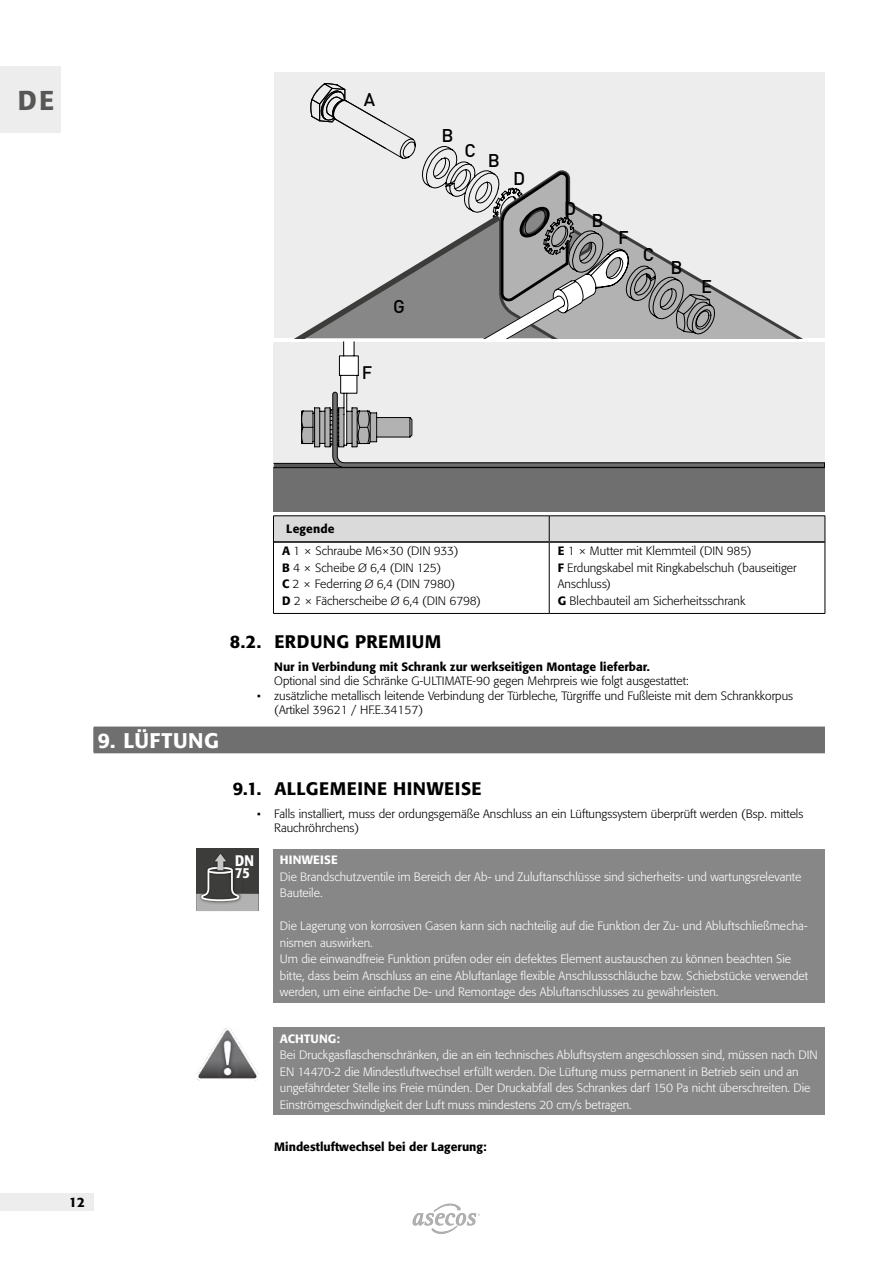
<style>
.page{position:relative;width:893px;height:1263px;background:#fff}
.page>*{position:absolute;margin:0;border:0;box-sizing:border-box;transform-origin:0 0}
.t1{font:500 27px "Formata Pro";color:#575756}
.t2{font:500 21px "Formata Pro";letter-spacing:.03em;color:#fff}
.t3{font:500 18.3px "DIN Pro";color:#000}
.t4{font:500 18px "Formata Pro";letter-spacing:.03em;color:#000}
.t5{font:500 18px "DIN Pro";color:#000}
.t6{font:500 condensed 15.15px/12px "Formata Pro";color:#fff}
.t7{font:500 13.5px "Formata Pro";color:#000}
.t8{font:300 12px/16.5px "Formata Pro";color:#fff}
.t9{font:300 12px/16.5px "Formata Pro";color:#000}
.t10{font:500 12px "Formata Pro";color:#000}
.t11{font:500 12px "Formata Pro";letter-spacing:.015em;color:#fff}
.s1{font-weight:500}
</style>
<div class="page">
<div style="left:0;top:1194px;width:94px;height:17px;background:#ededed"></div>
<svg style="left:413px;top:1204px;width:67px;height:29px"></svg>
<div style="left:0;top:67px;width:61px;height:66px;background:#ededed"></div>
<div style="left:94px;top:726px;width:731px;height:26px;background:#706f6f"></div>
<div style="left:94px;top:728px;width:731px;height:25px;background:#706f6f"></div>
<div style="left:274px;top:73px;width:550px;height:265px;background:#ededed"></div>
<div style="left:274px;top:468px;width:551px;height:44px;background:#706f6f"></div>
<hr style="left:274px;top:463px;width:551px;height:1px;background:#000">
<hr style="left:274px;top:467px;width:551px;height:1px;background:#000">
<svg style="left:281px;top:83px;width:544px;height:385px"></svg>
<hr style="left:273px;top:515px;width:276px;height:1px;background:#000">
<hr style="left:549px;top:515px;width:276px;height:1px;background:#000">
<div style="left:273px;top:516px;width:553px;height:26px;background:#dadada"></div>
<hr style="left:273px;top:542px;width:1px;height:71px;background:#000">
<hr style="left:549px;top:543px;width:1px;height:70px;background:#000">
<hr style="left:825px;top:542px;width:1px;height:71px;background:#000">
<hr style="left:273px;top:613px;width:276px;height:1px;background:#000">
<hr style="left:549px;top:613px;width:276px;height:1px;background:#000">
<hr style="left:274px;top:541px;width:275px;height:2px;background:#000">
<hr style="left:549px;top:541px;width:276px;height:2px;background:#000">
<div style="left:273px;top:848px;width:552px;height:154px;background:#878787"></div>
<div style="left:196px;top:848px;width:63px;height:63px;background:#3c3c3b"></div>
<svg style="left:196px;top:854px;width:63px;height:57px"></svg>
<div style="left:273px;top:1027px;width:552px;height:88px;background:#878787"></div>
<img style="left:196px;top:1028px;width:63px;height:52px">
<h1 class="t1" style="left:18px;top:83px;width:38px">DE</h1>
<h3 class="t3" style="left:364px;top:87px;width:13px">A</h3>
<h3 class="t3" style="left:442px;top:123px;width:14px">B</h3>
<h3 class="t3" style="left:464px;top:138px;width:13px">C</h3>
<h3 class="t3" style="left:488px;top:148px;width:14px">B</h3>
<h3 class="t3" style="left:513px;top:166px;width:14px">D</h3>
<h3 class="t5" style="left:362px;top:360px;width:12px">F</h3>
<h3 class="t3" style="left:393px;top:293px;width:13px">G</h3>
<h3 class="t3" style="left:564px;top:196px;width:14px">D</h3>
<h3 class="t3" style="left:591px;top:208px;width:14px">B</h3>
<h3 class="t3" style="left:618px;top:225px;width:12px">F</h3>
<h3 class="t3" style="left:643px;top:242px;width:13px">C</h3>
<h3 class="t3" style="left:670px;top:255px;width:14px">B</h3>
<h3 class="t3" style="left:701px;top:274px;width:12px">E</h3>
<p class="t9" style="left:282px;top:518px;width:178px;line-height:21.9px;text-indent:4px"><span class="s1">Legende<br>A</span> 1 × Schraube M6×30 (DIN 933)</p>
<p class="t9" style="left:282px;top:559px;width:200px"><span class="s1">B</span> 4 × Scheibe Ø 6,4 (DIN 125)<br><span class="s1">C</span> 2 × Federring Ø 6,4 (DIN 7980)<br><span class="s1">D</span> 2 × Fächerscheibe Ø 6,4 (DIN 6798)</p>
<p class="t9" style="left:558px;top:543px;width:240px"><span class="s1">E</span> 1 × Mutter mit Klemmteil (DIN 985)<br><span class="s1">F</span> Erdungskabel mit Ringkabelschuh (bauseitiger Anschluss)<br><span class="s1">G</span> Blechbauteil am Sicherheitsschrank</p>
<h2 class="t2" style="left:98px;top:727px;width:123px">9. LÜFTUNG</h2>
<h3 class="t4" style="left:230px;top:630px;width:213px">8.2. ERDUNG PREMIUM</h3>
<p class="t10" style="left:274px;top:659px;width:377px">Nur in Verbindung mit Schrank zur werkseitigen Montage lieferbar.</p>
<p class="t9" style="left:274px;top:673px;width:416px">Optional sind die Schränke G-ULTIMATE-90 gegen Mehrpreis wie folgt ausgestattet:</p>
<p class="t9" style="left:274px;top:688px;width:520px;line-height:14.4px;text-indent:-17px">• zusätzliche metallisch leitende Verbindung der Türbleche, Türgriffe und Fußleiste mit dem Schrankkorpus (Artikel 39621 / HF.E.34157)</p>
<h3 class="t4" style="left:233px;top:777px;width:250px">9.1. ALLGEMEINE HINWEISE</h3>
<p class="t9" style="left:274px;top:806px;width:531px;line-height:14.4px;text-indent:-17px">• Falls installiert, muss der ordungsgemäße Anschluss an ein Lüftungssystem überprüft werden (Bsp. mittels<br>Rauchröhrchens)</p>
<p class="t6" style="left:235px;top:855px;width:20px">DN<br>75</p>
<p class="t11" style="left:280px;top:852px;width:59px">HINWEISE</p>
<p class="t8" style="left:280px;top:868px;width:523px">Die Brandschutzventile im Bereich der Ab- und Zuluftanschlüsse sind sicherheits- und wartungsrelevante<br>Bauteile.</p>
<p class="t8" style="left:280px;top:918px;width:530px">Die Lagerung von korrosiven Gasen kann sich nachteilig auf die Funktion der Zu- und Abluftschließmecha&shy;nismen auswirken.<br>Um die einwandfreie Funktion prüfen oder ein defektes Element austauschen zu können beachten Sie bitte, dass beim Anschluss an eine Abluftanlage flexible Anschlussschläuche bzw. Schiebstücke verwendet werden, um eine einfache De- und Remontage des Abluftanschlusses zu gewährleisten.</p>
<p class="t11" style="left:280px;top:1031px;width:62px">ACHTUNG:</p>
<p class="t8" style="left:280px;top:1047px;width:539px">Bei Druckgasflaschenschränken, die an ein technisches Abluftsystem angeschlossen sind, müssen nach DIN EN 14470-2 die Mindestluftwechsel erfüllt werden. Die Lüftung muss permanent in Betrieb sein und an ungefährdeter Stelle ins Freie münden. Der Druckabfall des Schrankes darf 150 Pa nicht überschreiten. Die Einströmgeschwindigkeit der Luft muss mindestens 20 cm/s betragen.</p>
<p class="t10" style="left:274px;top:1139px;width:214px">Mindestluftwechsel bei der Lagerung:</p>
<p class="t7" style="left:69px;top:1194px;width:17px">12</p>
</div>
